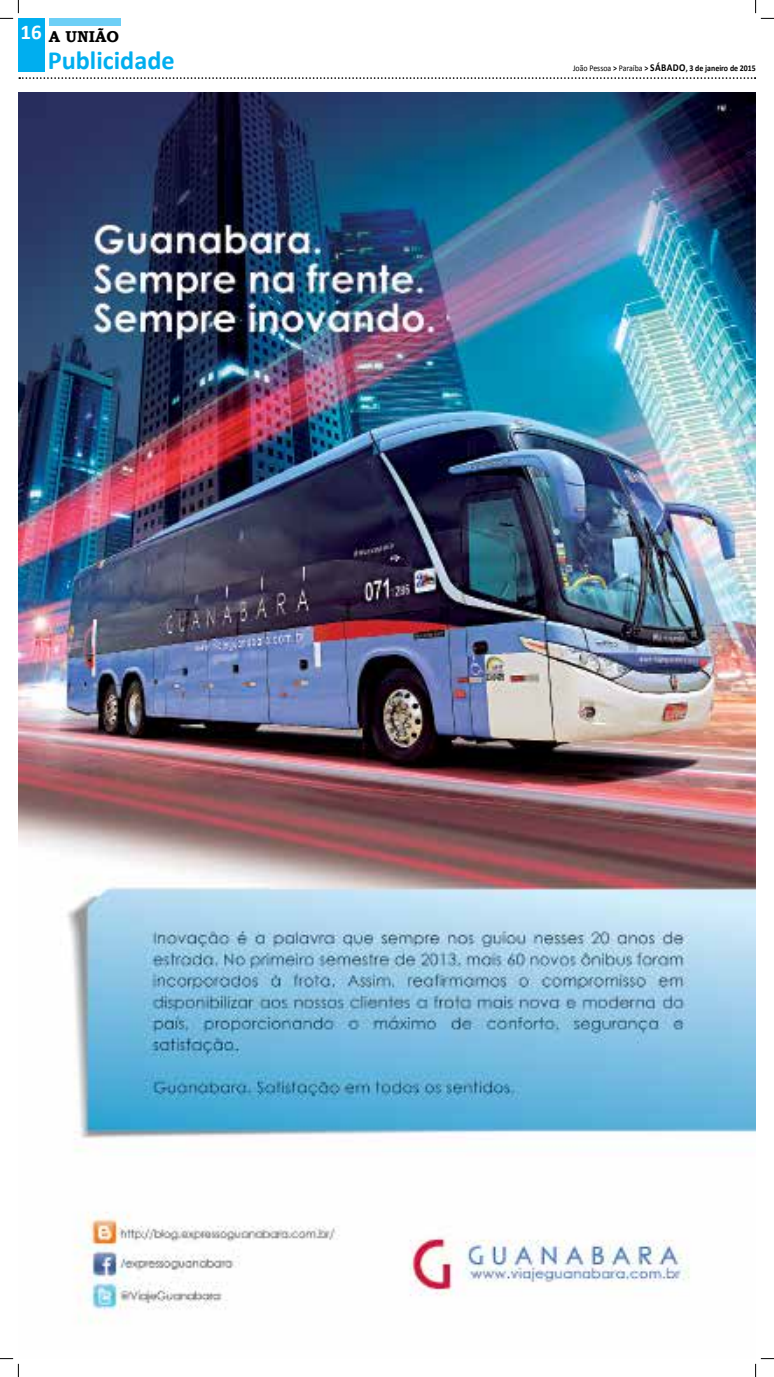
<style>
.page{position:relative;width:774px;height:1377px;background:#fff}
.page>*{position:absolute;margin:0;border:0;box-sizing:border-box;transform-origin:0 0}
.t1{font:700 26.25px "Calibri";color:#00aeef}
.t2{font:700 15.75px "Bookman Old Style";color:#000}
.t3{font:700 8.75px "Calibri";color:#000;scale:.9 1}
.s1{font-weight:400}
.s2{font-size:10.5px}
</style>
<div class="page">
<div style="left:19px;top:19px;width:26px;height:53px;background:#00aeef"></div>
<div style="left:49px;top:18px;width:71px;height:8px;background:#6dcff6"></div>
<svg style="left:19px;top:77px;width:736px;height:2px"></svg>
<img style="left:18px;top:93px;width:737px;height:1231px">
<svg style="left:0;top:0;width:19px;height:19px"></svg>
<svg style="left:0;top:1358px;width:19px;height:18px"></svg>
<svg style="left:755px;top:0;width:18px;height:19px"></svg>
<svg style="left:755px;top:1358px;width:18px;height:18px"></svg>
<h2 class="t2" style="left:20px;top:25px;width:100px"><sup>16</sup> A UNIÃO</h2>
<h1 class="t1" style="left:48px;top:44px;width:128px">Publicidade</h1>
<p class="t3" style="left:573px;top:63px;width:205px"><span class="s1">João Pessoa</span> &gt; <span class="s1">Paraíba</span> &gt; <span class="s2">sábado</span>, 3 de janeiro de 2015</p>
</div>
